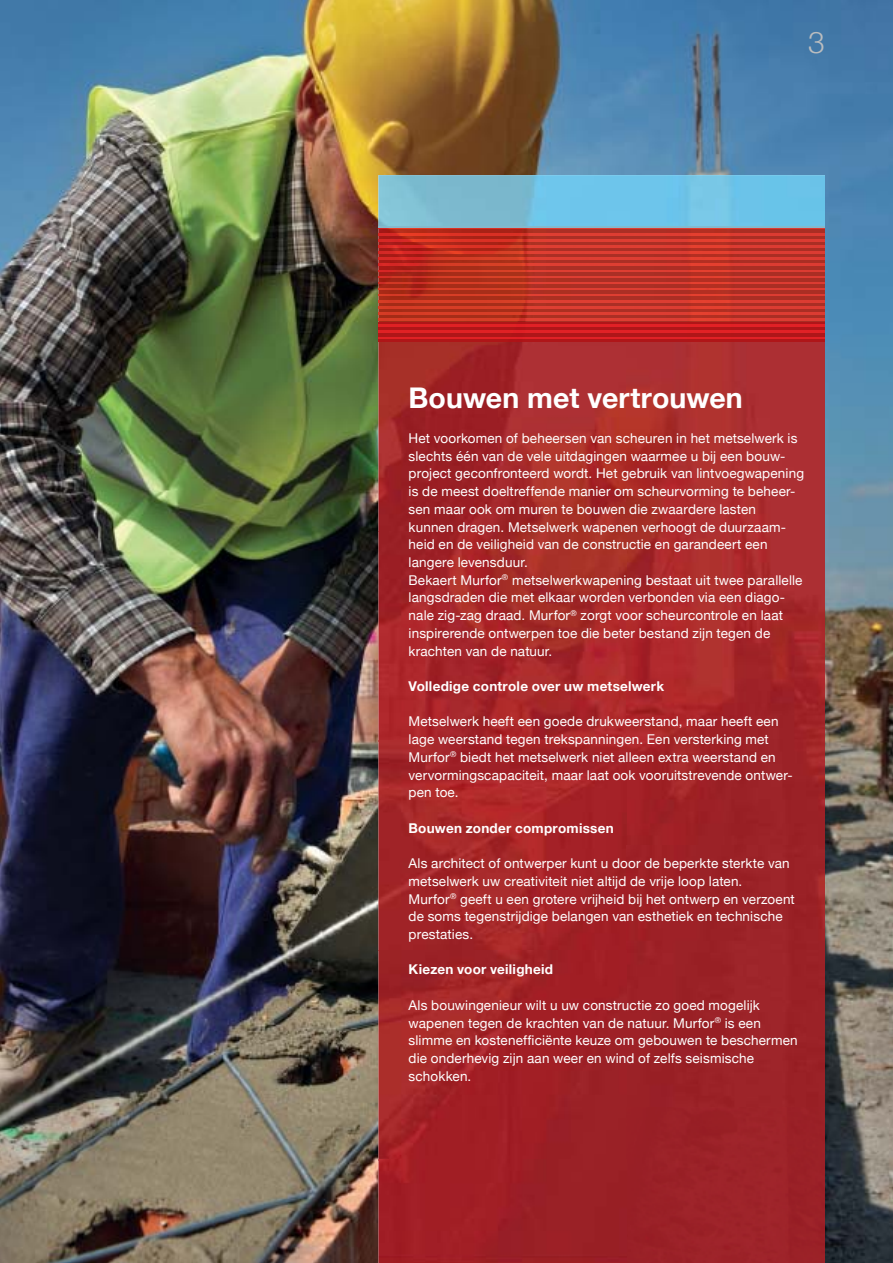
<style>
.page{position:relative;width:893px;height:1263px;background:#fff}
.page>*{position:absolute;margin:0;border:0;box-sizing:border-box;transform-origin:0 0}
.t1{font:300 30px "Helvetica Neue";color:#bbbdbf}
.t2{font:700 28.5px "Helvetica Neue";letter-spacing:.005em;color:#fff}
.t3{font:13.5px/17.7px "Helvetica Neue";letter-spacing:.01em;color:#fff}
.t4{font:700 13.5px "Helvetica Neue";letter-spacing:.015em;color:#fff}
</style>
<div class="page">
<img style="left:0;top:0;width:893px;height:1263px">
<img style="left:378px;top:342px;width:447px;height:921px">
<img style="left:378px;top:229px;width:447px;height:113px">
<img style="left:378px;top:322px;width:447px;height:4px">
<img style="left:378px;top:331px;width:447px;height:1px">
<img style="left:378px;top:319px;width:447px;height:1px">
<img style="left:378px;top:313px;width:447px;height:1px">
<img style="left:378px;top:307px;width:447px;height:1px">
<img style="left:378px;top:301px;width:447px;height:1px">
<img style="left:378px;top:294px;width:447px;height:2px">
<img style="left:378px;top:288px;width:447px;height:2px">
<img style="left:378px;top:282px;width:447px;height:2px">
<img style="left:378px;top:276px;width:447px;height:2px">
<img style="left:378px;top:270px;width:447px;height:2px">
<img style="left:378px;top:264px;width:447px;height:2px">
<img style="left:378px;top:258px;width:447px;height:1px">
<img style="left:378px;top:252px;width:447px;height:1px">
<img style="left:378px;top:246px;width:447px;height:1px">
<img style="left:378px;top:240px;width:447px;height:1px">
<img style="left:378px;top:234px;width:447px;height:1px">
<img style="left:378px;top:175px;width:447px;height:54px">
<h1 class="t1" style="left:808px;top:24px;width:18px">3</h1>
<h2 class="t2" style="left:409px;top:380px;width:336px">Bouwen met vertrouwen</h2>
<p class="t3" style="left:409px;top:429px;width:397px">Het voorkomen of beheersen van scheuren in het metselwerk is slechts één van de vele uitdagingen waarmee u bij een bouw&shy;project geconfronteerd wordt. Het gebruik van lintvoegwapening is de meest doeltreffende manier om scheurvorming te beheer&shy;sen maar ook om muren te bouwen die zwaardere lasten kunnen dragen. Metselwerk wapenen verhoogt de duurzaam&shy;heid en de veiligheid van de constructie en garandeert een langere levensduur.<br>Bekaert Murfor<sup>®</sup> metselwerkwapening bestaat uit twee parallelle langsdraden die met elkaar worden verbonden via een diago&shy;nale zig-zag draad. Murfor<sup>®</sup> zorgt voor scheurcontrole en laat inspirerende ontwerpen toe die beter bestand zijn tegen de krachten van de natuur.</p>
<p class="t4" style="left:409px;top:678px;width:257px">Volledige controle over uw metselwerk</p>
<p class="t3" style="left:409px;top:713px;width:385px">Metselwerk heeft een goede drukweerstand, maar heeft een lage weerstand tegen trekspanningen. Een versterking met Murfor<sup>®</sup> biedt het metselwerk niet alleen extra weerstand en vervormingscapaciteit, maar laat ook vooruitstrevende ontwer&shy;pen toe.</p>
<p class="t4" style="left:409px;top:820px;width:207px">Bouwen zonder compromissen</p>
<p class="t3" style="left:409px;top:854px;width:388px">Als architect of ontwerper kunt u door de beperkte sterkte van metselwerk uw creativiteit niet altijd de vrije loop laten.<br>Murfor<sup>®</sup> geeft u een grotere vrijheid bij het ontwerp en verzoent de soms tegenstrijdige belangen van esthetiek en technische prestaties.</p>
<p class="t4" style="left:409px;top:961px;width:146px">Kiezen voor veiligheid</p>
<p class="t3" style="left:409px;top:996px;width:391px">Als bouwingenieur wilt u uw constructie zo goed mogelijk wapenen tegen de krachten van de natuur. Murfor<sup>®</sup> is een slimme en kostenefficiënte keuze om gebouwen te beschermen die onderhevig zijn aan weer en wind of zelfs seismische schokken.</p>
</div>
